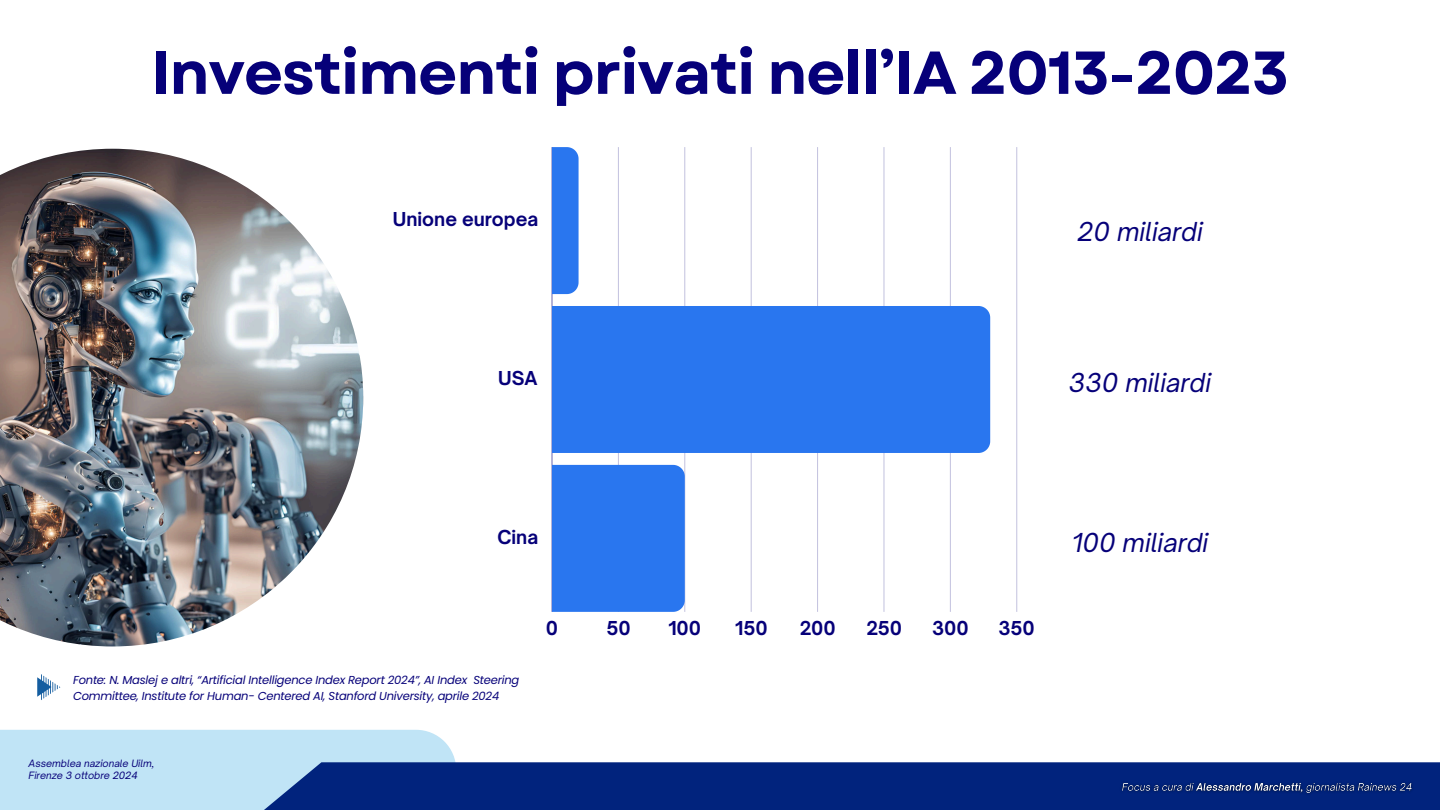
<style>
.page{position:relative;width:1440px;height:810px;background:#fff}
.page>*{position:absolute;margin:0;border:0;box-sizing:border-box;transform-origin:0 0}
.t1{font:700 60.5px "Garet";letter-spacing:-.02em;color:#060079}
.t2{font:italic 25px "Open Sauce One";color:#060079}
.t3{font:700 18.4px "Open Sauce One";color:#060079}
.t4{font:italic 11.5px/15.8px "Poppins";letter-spacing:-.02em;color:#060079}
.t5{font:italic 9.7px "Open Sauce One";color:#060079}
</style>
<div class="page">
<div style="left:0;top:730px;width:456px;height:80px;background:#c0e4f6"></div>
<div style="left:261px;top:762px;width:1179px;height:48px;background:#01237d"></div>
<svg style="left:37px;top:674px;width:23px;height:26px"></svg>
<hr style="left:552px;top:147px;width:1px;height:465px;background:#b3b2d6">
<hr style="left:618px;top:147px;width:1px;height:465px;background:#c7c6e1">
<hr style="left:685px;top:147px;width:1px;height:465px;background:#ededf5">
<hr style="left:751px;top:147px;width:1px;height:465px;background:#d4d3e7">
<hr style="left:817px;top:147px;width:1px;height:465px;background:#c6c5e0">
<hr style="left:884px;top:147px;width:1px;height:465px;background:#e1e1ef">
<hr style="left:950px;top:147px;width:1px;height:465px;background:#c9c8e2">
<hr style="left:1016px;top:147px;width:1px;height:465px;background:#d2d1e6">
<div style="left:552px;top:147px;width:27px;height:147px;background:#2976ef"></div>
<div style="left:552px;top:306px;width:438px;height:147px;background:#2976ef"></div>
<div style="left:552px;top:465px;width:133px;height:147px;background:#2976ef"></div>
<img style="left:0;top:149px;width:363px;height:497px">
<img style="left:1117px;top:777px;width:300px;height:21px">
<p class="t1" style="left:151px;top:29px;width:1140px">Investimenti privati nell’IA 2013-2023</p>
<h3 class="t3" style="left:393px;top:207px;width:147px">Unione europea</h3>
<h3 class="t3" style="left:498px;top:366px;width:41px">USA</h3>
<p class="t2" style="left:1077px;top:216px;width:127px">20 miliardi</p>
<h3 class="t2" style="left:1069px;top:367px;width:144px">330 miliardi</h3>
<h3 class="t3" style="left:497px;top:525px;width:42px">Cina</h3>
<h2 class="t4" style="left:73px;top:672px;width:448px">Fonte: N. Maslej e altri, “Artificial Intelligence Index Report 2024”, AI Index Steering<br>Committee, Institute for Human- Centered AI, Stanford University, aprile 2024</h2>
<h2 class="t5" style="left:29px;top:757px;width:127px">Assemblea nazionale Uilm,</h2>
<h2 class="t5" style="left:29px;top:769px;width:111px">Firenze 3 ottobre 2024</h2>
<h3 class="t3" style="left:546px;top:617px;width:14px">0</h3>
<h3 class="t3" style="left:607px;top:617px;width:26px">50</h3>
<h3 class="t3" style="left:668px;top:617px;width:34px">100</h3>
<h3 class="t3" style="left:735px;top:617px;width:34px">150</h3>
<h3 class="t3" style="left:800px;top:617px;width:37px">200</h3>
<h3 class="t3" style="left:866px;top:617px;width:37px">250</h3>
<h3 class="t3" style="left:932px;top:617px;width:38px">300</h3>
<h3 class="t3" style="left:999px;top:617px;width:38px">350</h3>
<p class="t2" style="left:1072px;top:527px;width:138px">100 miliardi</p>
</div>
